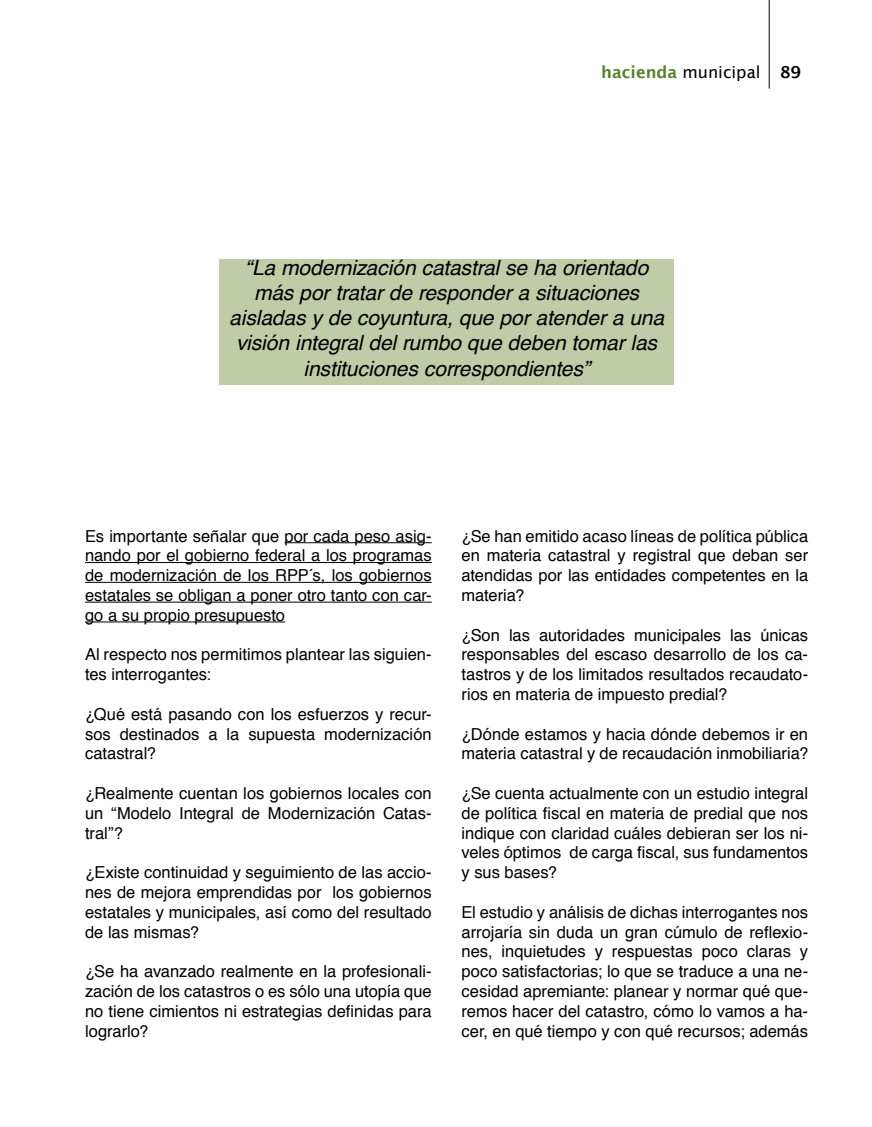
<style>
.page{position:relative;width:872px;height:1127px;background:#fff}
.page>*{position:absolute;margin:0;border:0;box-sizing:border-box;transform-origin:0 0}
.t1{font:italic 21px/25.2px "Helvetica";letter-spacing:-.005em;color:#000;text-align:center}
.t2{font:16.5px/19.8px "Helvetica";color:#000;text-align:justify}
.t3{font:16.5px "Lucida Sans";color:#000}
.s1{font-weight:600;color:#558128}
.s2{font-weight:600}
</style>
<div class="page">
<div style="left:219px;top:259px;width:455px;height:126px;background:#c0cba8"></div>
<hr style="left:769px;top:0;width:1px;height:89px;background:#000">
<hr style="left:284px;top:542px;width:148px;height:1px;background:#000">
<hr style="left:85px;top:562px;width:347px;height:1px;background:#000">
<hr style="left:85px;top:582px;width:347px;height:1px;background:#000">
<hr style="left:85px;top:602px;width:347px;height:1px;background:#000">
<hr style="left:85px;top:621px;width:200px;height:1px;background:#000">
<p class="t3" style="left:601px;top:63px;width:201px"><span class="s1">hacienda</span> municipal <span class="s2">89</span></p>
<p class="t1" style="left:229px;top:255px;width:436px">“La modernización catastral se ha orientado más por tratar de responder a situaciones aisladas y de coyuntura, que por atender a una visión integral del rumbo que deben tomar las instituciones correspondientes”</p>
<p class="t2" style="left:85px;top:526px;width:348px">Es importante señalar que por cada peso asig&shy;nando por el gobierno federal a los programas de modernización de los RPP´s, los gobiernos estatales se obligan a poner otro tanto con car&shy;go a su propio presupuesto</p>
<p class="t2" style="left:85px;top:645px;width:348px">Al respecto nos permitimos plantear las siguien&shy;tes interrogantes:</p>
<p class="t2" style="left:85px;top:704px;width:348px">¿Qué está pasando con los esfuerzos y recur&shy;sos destinados a la supuesta modernización catastral?</p>
<p class="t2" style="left:85px;top:784px;width:348px">¿Realmente cuentan los gobiernos locales con un “Modelo Integral de Modernización Catas&shy;tral”?</p>
<p class="t2" style="left:85px;top:863px;width:348px">¿Existe continuidad y seguimiento de las accio&shy;nes de mejora emprendidas por los gobiernos estatales y municipales, así como del resultado de las mismas?</p>
<p class="t2" style="left:85px;top:962px;width:348px">¿Se ha avanzado realmente en la profesionali&shy;zación de los catastros o es sólo una utopía que no tiene cimientos ni estrategias definidas para lograrlo?</p>
<p class="t2" style="left:461px;top:526px;width:348px">¿Se han emitido acaso líneas de política pública en materia catastral y registral que deban ser atendidas por las entidades competentes en la materia?</p>
<p class="t2" style="left:461px;top:625px;width:348px">¿Son las autoridades municipales las únicas responsables del escaso desarrollo de los ca&shy;tastros y de los limitados resultados recaudato&shy;rios en materia de impuesto predial?</p>
<p class="t2" style="left:461px;top:724px;width:348px">¿Dónde estamos y hacia dónde debemos ir en materia catastral y de recaudación inmobiliaria?</p>
<p class="t2" style="left:461px;top:784px;width:348px">¿Se cuenta actualmente con un estudio integral de política fiscal en materia de predial que nos indique con claridad cuáles debieran ser los ni&shy;veles óptimos de carga fiscal, sus fundamentos y sus bases?</p>
<p class="t2" style="left:461px;top:902px;width:348px">El estudio y análisis de dichas interrogantes nos arrojaría sin duda un gran cúmulo de reflexio&shy;nes, inquietudes y respuestas poco claras y poco satisfactorias; lo que se traduce a una ne&shy;cesidad apremiante: planear y normar qué que&shy;remos hacer del catastro, cómo lo vamos a ha&shy;cer, en qué tiempo y con qué recursos; además</p>
</div>
